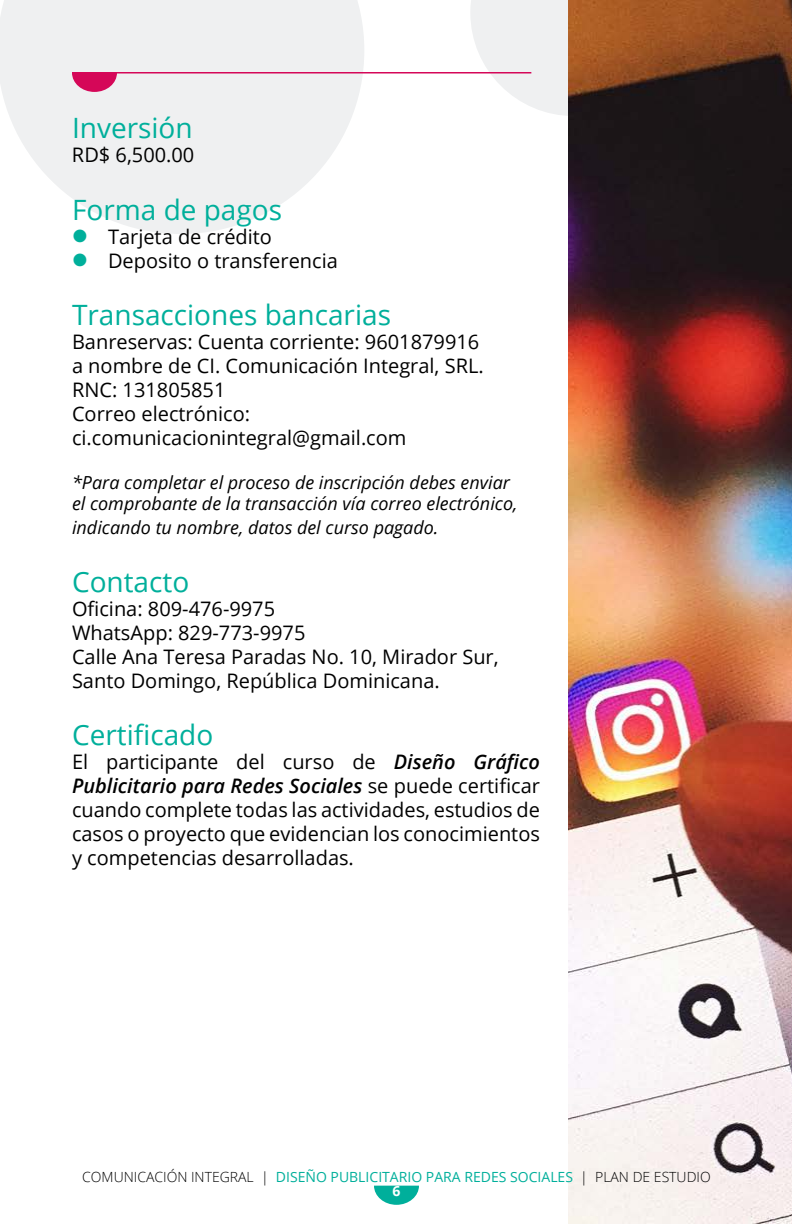
<style>
.page{position:relative;width:792px;height:1224px;background:#fff}
.page>*{position:absolute;margin:0;border:0;box-sizing:border-box;transform-origin:0 0}
.t1{font:28px "Open Sans";color:#00af9b}
.t2{font:20px/24px "Open Sans";color:#000}
.t3{font:italic 18px/21.6px "Open Sans";color:#000}
.t4{font:300 14px "Open Sans";color:#000}
.t5{font:700 14px "Open Sans";color:#fff}
.s1{font-weight:600;font-style:italic}
.s2{font-weight:400;color:#00af9b}
</style>
<div class="page">
<svg style="left:0;top:0;width:364px;height:234px;fill:#eff0f1"></svg>
<svg style="left:470px;top:0;width:99px;height:116px"></svg>
<svg style="left:374px;top:1186px;width:45px;height:19px"></svg>
<img style="left:569px;top:0;width:223px;height:1224px">
<hr style="left:72px;top:72px;width:459px;height:2px;background:#d50758">
<svg style="left:72px;top:74px;width:45px;height:18px"></svg>
<svg style="left:74px;top:229px;width:13px;height:5px"></svg>
<h1 class="t1" style="left:72px;top:109px;width:122px">Inversión</h1>
<p class="t2" style="left:72px;top:142px;width:124px">RD$ 6,500.00</p>
<h1 class="t1" style="left:72px;top:190px;width:212px">Forma de pagos</h1>
<p class="t2" style="left:108px;top:224px;width:231px">Tarjeta de crédito<br>Deposito o transferencia</p>
<h1 class="t1" style="left:72px;top:296px;width:321px">Transacciones bancarias</h1>
<p class="t2" style="left:72px;top:330px;width:413px">Banreservas: Cuenta corriente: 9601879916 a nombre de CI. Comunicación Integral, SRL.<br>RNC: 131805851<br>Correo electrónico: ci.comunicacionintegral@gmail.com</p>
<p class="t3" style="left:72px;top:471px;width:447px">*Para completar el proceso de inscripción debes enviar el comprobante de la transacción vía correo electrónico,</p>
<p class="t3" style="left:72px;top:516px;width:368px">indicando tu nombre, datos del curso pagado.</p>
<h1 class="t1" style="left:72px;top:562px;width:119px">Contacto</h1>
<p class="t2" style="left:72px;top:596px;width:428px">Oficina: 809-476-9975<br>WhatsApp: 829-773-9975<br>Calle Ana Teresa Paradas No. 10, Mirador Sur, Santo Domingo, República Dominicana.</p>
<h1 class="t1" style="left:72px;top:716px;width:143px">Certificado</h1>
<p class="t2" style="left:72px;top:750px;width:470px;text-align:justify">El participante del curso de <span class="s1">Diseño Gráfico Publicitario para Redes Sociales</span> se puede certificar cuando complete todas las actividades, estudios de casos o proyecto que evidencian los conocimientos y competencias desarrolladas.</p>
<p class="t4" style="left:82px;top:1167px;width:630px">COMUNICACIÓN INTEGRAL | <span class="s2">DISEÑO PUBLICITARIO PARA REDES SOCIALES</span> | PLAN DE ESTUDIO</p>
<p class="t5" style="left:393px;top:1181px;width:9px">6</p>
</div>
